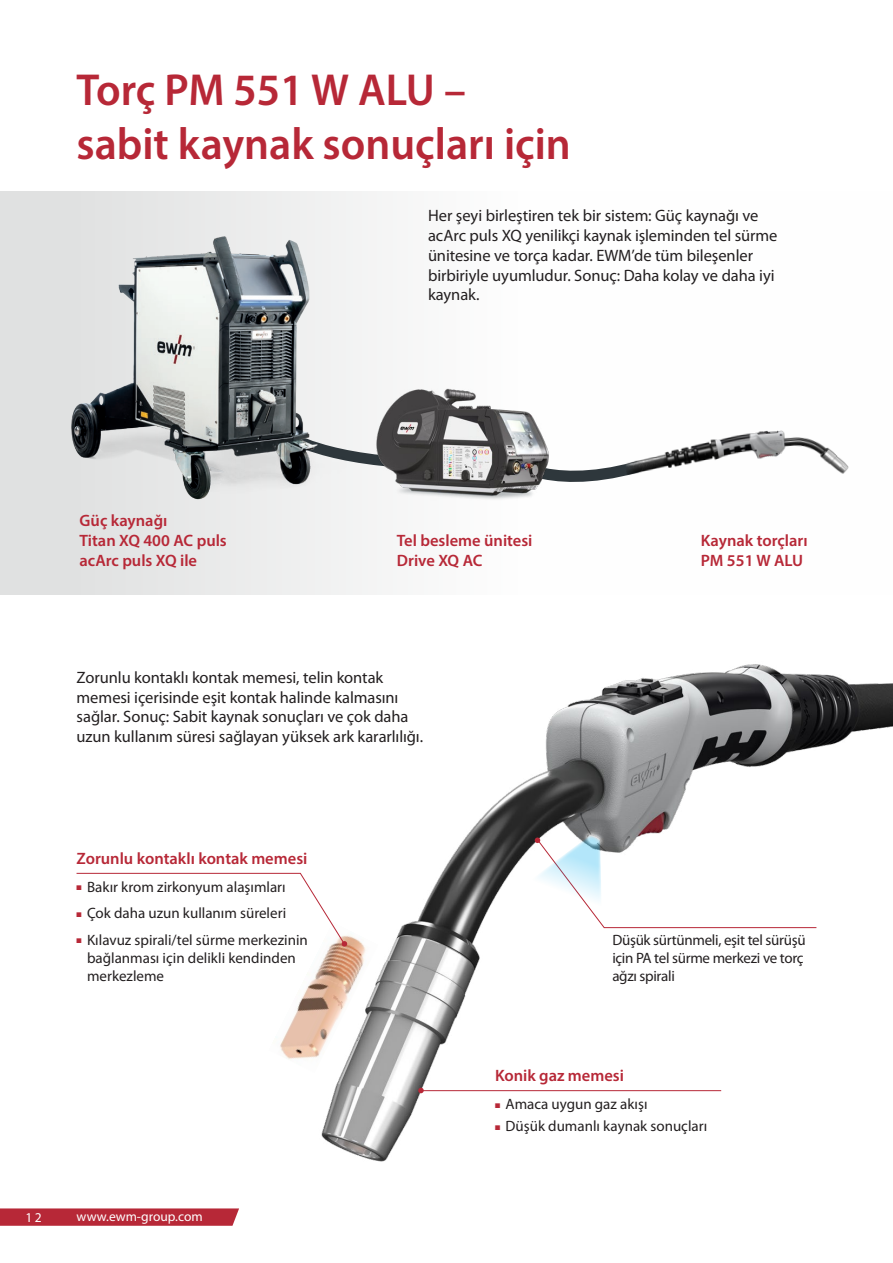
<style>
.page{position:relative;width:893px;height:1263px;background:#fff}
.page>*{position:absolute;margin:0;border:0;box-sizing:border-box;transform-origin:0 0}
.t1{font:600 45px/54px "Myriad Pro";color:#b72837}
.t2{font:16.5px/19.8px "Myriad Pro";letter-spacing:-.005em;color:#231f20}
.t3{font:600 16.5px/19.8px "Myriad Pro";color:#b72837}
.t4{font:15px/18px "Myriad Pro";color:#231f20}
.t5{font:15px/18px "Myriad Pro";letter-spacing:-.02em;color:#231f20}
.t6{font:13.5px "Myriad Pro";color:#fff}
.s1{color:#b72837}
</style>
<div class="page">
<div style="left:0;top:191px;width:893px;height:404px;background:linear-gradient(to right,#e2e3e3,#fff)"></div>
<svg style="left:356px;top:419px;width:17px;height:55px"></svg>
<svg style="left:549px;top:445px;width:74px;height:48px"></svg>
<img style="left:373px;top:386px;width:176px;height:129px">
<img style="left:259px;top:664px;width:634px;height:498px">
<img style="left:623px;top:419px;width:234px;height:83px">
<img style="left:38px;top:236px;width:318px;height:287px">
<img style="left:268px;top:922px;width:110px;height:151px">
<svg style="left:407px;top:1088px;width:17px;height:5px"></svg>
<svg style="left:502px;top:827px;width:315px;height:124px"></svg>
<svg style="left:76px;top:873px;width:271px;height:73px"></svg>
<svg style="left:0;top:1208px;width:239px;height:18px;background:#ba3241"></svg>
<h1 class="t1" style="left:77px;top:61px;width:496px">Torç PM 551 W ALU –<br>sabit kaynak sonuçları için</h1>
<p class="t3" style="left:80px;top:510px;width:149px">Güç kaynağı<br>Titan XQ 400 AC puls acArc puls XQ ile</p>
<p class="t2" style="left:428px;top:205px;width:351px">Her şeyi birleştiren tek bir sistem: Güç kaynağı ve acArc puls XQ yenilikçi kaynak işleminden tel sürme ünitesine ve torça kadar. EWM’de tüm bileşenler birbiriyle uyumludur. Sonuç: Daha kolay ve daha iyi kaynak.</p>
<p class="t3" style="left:397px;top:530px;width:137px">Tel besleme ünitesi<br>Drive XQ AC</p>
<p class="t3" style="left:701px;top:530px;width:108px">Kaynak torçları<br>PM 551 W ALU</p>
<p class="t2" style="left:77px;top:667px;width:348px">Zorunlu kontaklı kontak memesi, telin kontak memesi içerisinde eşit kontak halinde kalmasını sağlar. Sonuç: Sabit kaynak sonuçları ve çok daha uzun kullanım süresi sağlayan yüksek ark kararlılığı.</p>
<p class="t3" style="left:77px;top:848px;width:232px">Zorunlu kontaklı kontak memesi</p>
<p class="t4" style="left:77px;top:877px;width:211px"><span class="s1">■</span> Bakır krom zirkonyum alaşımları</p>
<p class="t4" style="left:77px;top:904px;width:211px"><span class="s1">■</span> Çok daha uzun kullanım süreleri</p>
<p class="t4" style="left:87px;top:930px;width:222px;text-indent:-10px"><span class="s1">■</span> Kılavuz spirali/tel sürme merkezinin bağlanması için delikli kendinden merkezleme</p>
<p class="t5" style="left:612px;top:931px;width:195px">Düşük sürtünmeli, eşit tel sürüşü için PA tel sürme merkezi ve torç ağzı spirali</p>
<p class="t6" style="left:26px;top:1208px;width:18px">12</p>
<p class="t6" style="left:77px;top:1208px;width:128px">www.ewm-group.com</p>
<p class="t3" style="left:495px;top:1065px;width:131px">Konik gaz memesi</p>
<p class="t4" style="left:495px;top:1095px;width:154px"><span class="s1">■</span> Amaca uygun gaz akışı</p>
<p class="t4" style="left:495px;top:1117px;width:214px"><span class="s1">■</span> Düşük dumanlı kaynak sonuçları</p>
</div>
